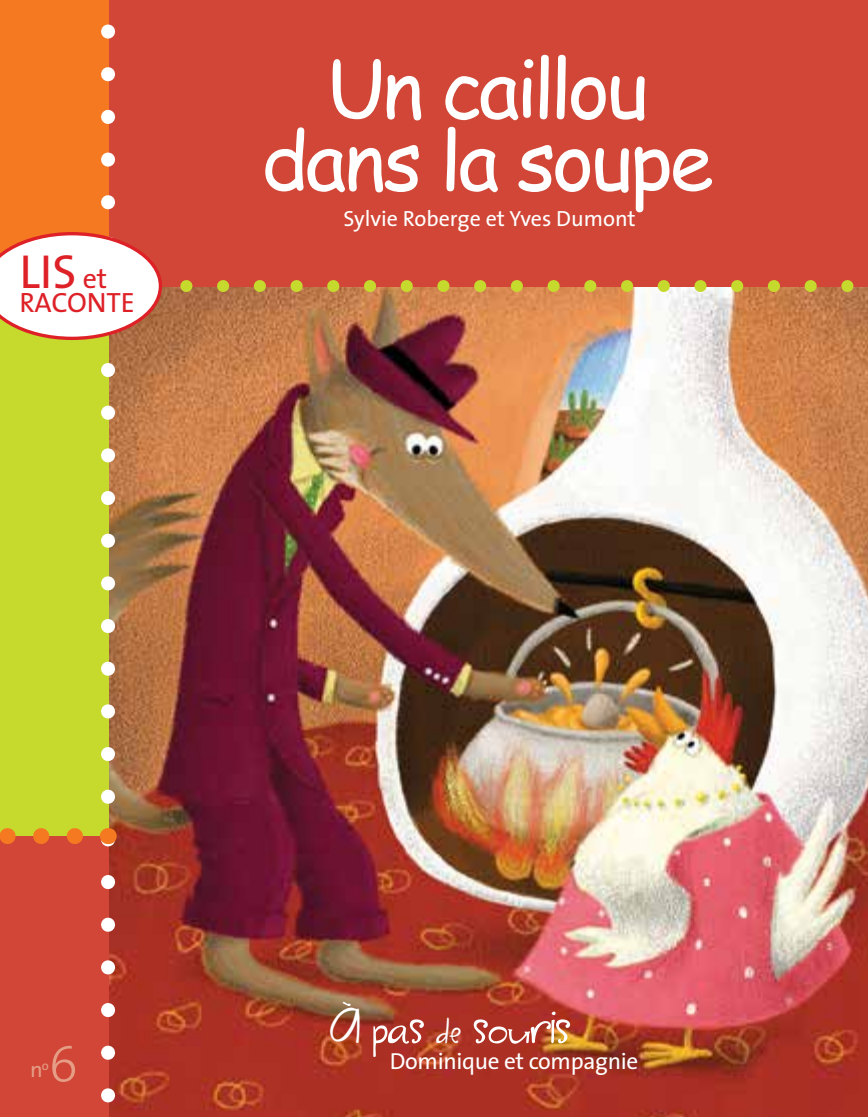
<style>
.page{position:relative;width:868px;height:1117px;background:#fff}
.page>*{position:absolute;margin:0;border:0;box-sizing:border-box;transform-origin:0 0}
.t1{font:80px/72px "Comic Sans MS";letter-spacing:-.04em;color:#fff;text-align:center}
.t2{font:50.8px "Yippy";letter-spacing:-.015em;color:#fff}
.t3{font:300 50.6px "The Sans";color:#e59d86}
.t4{font:48px "The Sans";color:#de2027}
.t5{font:28px "The Sans";letter-spacing:-.01em;color:#de2027}
.t6{font:23.2px "The Sans";letter-spacing:-.015em;color:#fff}
.t7{font:22px "The Sans";color:#fff}
.t8{font:22px "The Sans";color:#e59d86}
.s1{font-size:28px}
.s2{font-size:44.4px}
.s3{font-size:31.8px}
</style>
<div class="page">
<img style="left:108px;top:286px;width:759px;height:831px">
<div style="left:0;top:246px;width:108px;height:590px;background:#c6d92d"></div>
<div style="left:108px;top:0;width:759px;height:286px;background:#d14636"></div>
<div style="left:0;top:0;width:108px;height:286px;background:#f47920"></div>
<div style="left:0;top:836px;width:108px;height:281px;background:#d14636"></div>
<svg style="left:101px;top:31px;width:14px;height:192px"></svg>
<svg style="left:867px;top:280px;width:1px;height:12px"></svg>
<svg style="left:0;top:232px;width:861px;height:108px"></svg>
<svg style="left:7px;top:828px;width:76px;height:16px"></svg>
<svg style="left:101px;top:370px;width:14px;height:747px"></svg>
<h3 class="t4" style="left:19px;top:232px;width:89px">LIS <span class="s1">et</span></h3>
<p class="t5" style="left:19px;top:279px;width:117px">RACONTE</p>
<h1 class="t1" style="left:261px;top:50px;width:454px">Un caillou dans la soupe</h1>
<p class="t7" style="left:343px;top:200px;width:293px">Sylvie Roberge et Yves Dumont</p>
<h3 class="t3" style="left:48px;top:1023px;width:31px">6</h3>
<p class="t8" style="left:30px;top:1051px;width:20px">n<sup>o</sup></p>
<h2 class="t2" style="left:330px;top:993px;width:242px"><span class="s2">À</span> pas <span class="s3">de</span> souris</h2>
<p class="t6" style="left:390px;top:1041px;width:250px">Dominique et compagnie</p>
</div>
